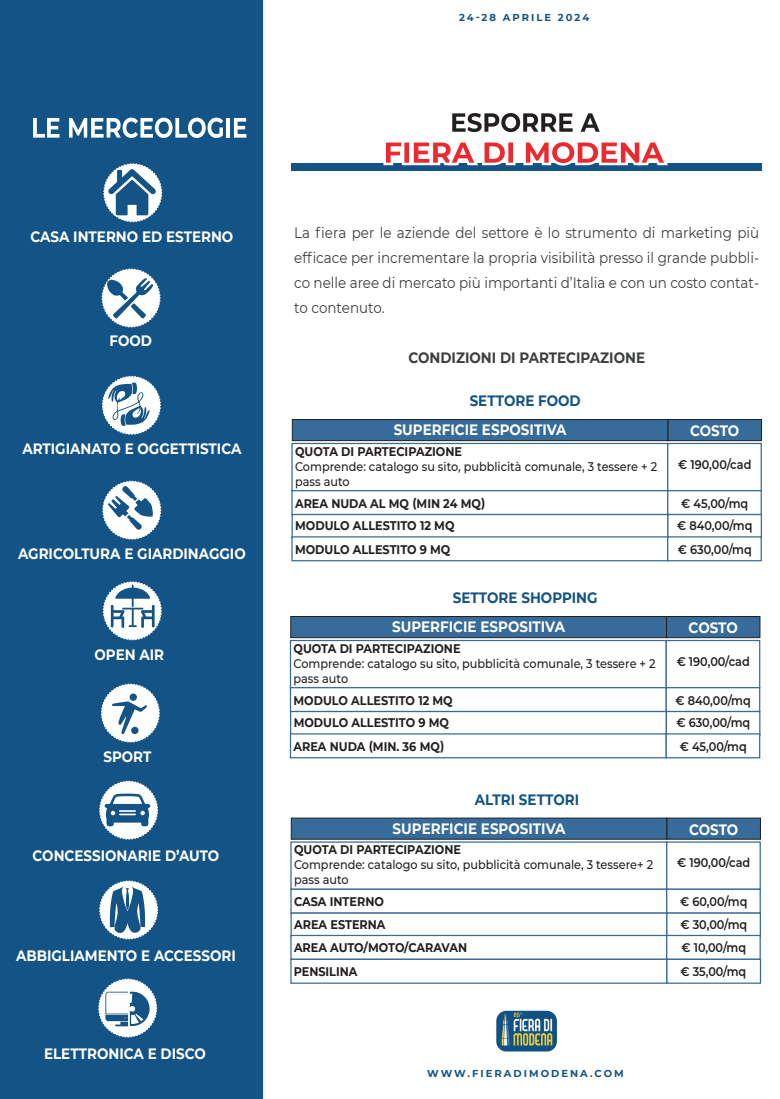
<style>
.page{position:relative;width:780px;height:1099px;background:#fff}
.page>*{position:absolute;margin:0;border:0;box-sizing:border-box;transform-origin:0 0}
.t1{font:700 15px "Montserrat";color:#fff;scale:.9 1}
.t2{font:15px/25px "Montserrat";color:#3c3e40;text-align:justify;scale:.9 1}
.t3{font:700 15px "Montserrat";color:#135385;scale:.9 1}
.t4{font:700 15px "Montserrat";color:#3c3e40;scale:.9 1}
.t5{font:700 12.5px "Montserrat";color:#231f20;scale:.9 1}
.t6{font:500 12.5px/15px "Montserrat";color:#231f20;scale:.9 1}
.t7{font:600 12.5px "Montserrat";color:#231f20;scale:.9 1}
.t8{font:700 10px "Montserrat";letter-spacing:.2em;color:#135385}
</style>
<div class="page">
<div style="left:0;top:0;width:263px;height:1098px;background:#135385"></div>
<div style="left:291px;top:163px;width:470px;height:7px;background:#135385"></div>
<img style="left:496px;top:1010px;width:61px;height:41px">
<svg style="left:512px;top:1011px;width:11px;height:6px"></svg>
<svg style="left:513px;top:1012px;width:8px;height:4px"></svg>
<svg style="left:452px;top:113px;width:120px;height:19px"></svg>
<svg style="left:580px;top:113px;width:19px;height:19px"></svg>
<div style="left:292px;top:419px;width:376px;height:22px;background:#376b9a;border:1px solid #231f20"></div>
<div style="left:667px;top:419px;width:94px;height:22px;background:#376b9a;border:1px solid #231f20"></div>
<div style="left:291px;top:443px;width:377px;height:48px;background:#fff;border:1px solid #376b9a"></div>
<div style="left:667px;top:443px;width:94px;height:48px;background:#fff;border:1px solid #376b9a"></div>
<div style="left:291px;top:490px;width:377px;height:25px;background:#fff;border:1px solid #376b9a"></div>
<div style="left:667px;top:490px;width:94px;height:25px;background:#fff;border:1px solid #376b9a"></div>
<div style="left:291px;top:514px;width:377px;height:25px;background:#fff;border:1px solid #376b9a"></div>
<div style="left:667px;top:514px;width:95px;height:25px;background:#fff;border:1px solid #376b9a"></div>
<div style="left:291px;top:536px;width:377px;height:25px;background:#fff;border:1px solid #376b9a"></div>
<div style="left:667px;top:536px;width:94px;height:25px;background:#fff;border:1px solid #376b9a"></div>
<svg style="left:383px;top:142px;width:132px;height:23px"></svg>
<svg style="left:523px;top:142px;width:145px;height:23px"></svg>
<svg style="left:33px;top:118px;width:27px;height:20px"></svg>
<svg style="left:69px;top:118px;width:154px;height:20px"></svg>
<hr style="left:226px;top:118px;width:4px;height:20px;background:#fff">
<svg style="left:234px;top:118px;width:12px;height:20px"></svg>
<div style="left:104px;top:164px;width:57px;height:57px;background:#fff;border-radius:50%"></div>
<div style="left:103px;top:163px;width:59px;height:59px;border:1px dashed #fff;border-radius:50%"></div>
<div style="left:102px;top:269px;width:58px;height:58px;background:#fff;border-radius:50%"></div>
<div style="left:102px;top:268px;width:58px;height:59px;border:1px dashed #fff;border-radius:50%"></div>
<div style="left:103px;top:376px;width:57px;height:58px;background:#fff;border-radius:50%"></div>
<div style="left:102px;top:376px;width:59px;height:59px;border:1px dashed #fff;border-radius:50%"></div>
<div style="left:103px;top:481px;width:58px;height:58px;background:#fff;border-radius:50%"></div>
<div style="left:102px;top:480px;width:59px;height:59px;border:1px dashed #fff;border-radius:50%"></div>
<div style="left:103px;top:582px;width:58px;height:57px;background:#fff;border-radius:50%"></div>
<div style="left:103px;top:581px;width:59px;height:59px;border:1px dashed #fff;border-radius:50%"></div>
<div style="left:101px;top:684px;width:58px;height:58px;background:#fff;border-radius:50%"></div>
<div style="left:101px;top:683px;width:59px;height:59px;border:1px dashed #fff;border-radius:50%"></div>
<div style="left:100px;top:781px;width:57px;height:58px;background:#fff;border-radius:50%"></div>
<div style="left:99px;top:780px;width:59px;height:59px;border:1px dashed #fff;border-radius:50%"></div>
<svg style="left:105px;top:793px;width:45px;height:33px"></svg>
<svg style="left:112px;top:701px;width:35px;height:33px"></svg>
<div style="left:131px;top:726px;width:7px;height:8px;background:#135385;border-radius:50%"></div>
<div style="left:130px;top:693px;width:7px;height:7px;background:#135385;border-radius:50%"></div>
<svg style="left:111px;top:584px;width:44px;height:44px"></svg>
<svg style="left:108px;top:486px;width:45px;height:44px"></svg>
<svg style="left:108px;top:382px;width:42px;height:44px"></svg>
<svg style="left:107px;top:278px;width:46px;height:40px"></svg>
<svg style="left:108px;top:169px;width:48px;height:46px"></svg>
<div style="left:290px;top:616px;width:376px;height:22px;background:#376b9a;border:1px solid #231f20"></div>
<div style="left:666px;top:616px;width:94px;height:22px;background:#376b9a;border:1px solid #231f20"></div>
<div style="left:290px;top:640px;width:376px;height:48px;background:#fff;border:1px solid #376b9a"></div>
<div style="left:665px;top:640px;width:95px;height:48px;background:#fff;border:1px solid #376b9a"></div>
<div style="left:290px;top:687px;width:376px;height:25px;background:#fff;border:1px solid #376b9a"></div>
<div style="left:665px;top:687px;width:95px;height:25px;background:#fff;border:1px solid #376b9a"></div>
<div style="left:290px;top:711px;width:377px;height:25px;background:#fff;border:1px solid #376b9a"></div>
<div style="left:665px;top:711px;width:95px;height:25px;background:#fff;border:1px solid #376b9a"></div>
<div style="left:290px;top:733px;width:376px;height:25px;background:#fff;border:1px solid #376b9a"></div>
<div style="left:665px;top:733px;width:95px;height:25px;background:#fff;border:1px solid #376b9a"></div>
<div style="left:291px;top:817px;width:376px;height:22px;background:#376b9a;border:1px solid #231f20"></div>
<div style="left:666px;top:817px;width:94px;height:22px;background:#376b9a;border:1px solid #231f20"></div>
<div style="left:290px;top:888px;width:377px;height:25px;background:#fff;border:1px solid #376b9a"></div>
<div style="left:666px;top:888px;width:94px;height:25px;background:#fff;border:1px solid #376b9a"></div>
<div style="left:290px;top:912px;width:377px;height:25px;background:#fff;border:1px solid #376b9a"></div>
<div style="left:666px;top:912px;width:95px;height:25px;background:#fff;border:1px solid #376b9a"></div>
<div style="left:290px;top:934px;width:377px;height:25px;background:#fff;border:1px solid #376b9a"></div>
<div style="left:666px;top:934px;width:94px;height:25px;background:#fff;border:1px solid #376b9a"></div>
<div style="left:290px;top:958px;width:377px;height:25px;background:#fff;border:1px solid #376b9a"></div>
<div style="left:666px;top:958px;width:95px;height:25px;background:#fff;border:1px solid #376b9a"></div>
<div style="left:100px;top:881px;width:57px;height:57px;background:#fff;border-radius:50%"></div>
<div style="left:99px;top:880px;width:59px;height:59px;border:1px dashed #fff;border-radius:50%"></div>
<div style="left:99px;top:979px;width:57px;height:57px;background:#fff;border-radius:50%"></div>
<div style="left:98px;top:978px;width:59px;height:59px;border:1px dashed #fff;border-radius:50%"></div>
<svg style="left:110px;top:886px;width:35px;height:47px"></svg>
<svg style="left:105px;top:991px;width:45px;height:35px"></svg>
<p class="t8" style="left:459px;top:10px;width:132px">24-28 APRILE 2024</p>
<p class="t1" style="left:30px;top:225px;width:227px">CASA INTERNO ED ESTERNO</p>
<p class="t1" style="left:110px;top:330px;width:49px">FOOD</p>
<p class="t1" style="left:22px;top:437px;width:245px">ARTIGIANATO E OGGETTISTICA</p>
<p class="t1" style="left:18px;top:543px;width:254px">AGRICOLTURA E GIARDINAGGIO</p>
<p class="t1" style="left:94px;top:643px;width:79px">OPEN AIR</p>
<p class="t1" style="left:103px;top:745px;width:55px">SPORT</p>
<p class="t1" style="left:33px;top:844px;width:209px">CONCESSIONARIE D’AUTO</p>
<p class="t1" style="left:16px;top:944px;width:246px">ABBIGLIAMENTO E ACCESSORI</p>
<p class="t1" style="left:44px;top:1042px;width:181px">ELETTRONICA E DISCO</p>
<p class="t2" style="left:294px;top:219px;width:518px">La fiera per le aziende del settore è lo strumento di marketing più efficace per incrementare la propria visibilità presso il grande pubbli&shy;co nelle aree di mercato più importanti d’Italia e con un costo contat&shy;to contenuto.</p>
<p class="t4" style="left:408px;top:346px;width:264px">CONDIZIONI DI PARTECIPAZIONE</p>
<p class="t3" style="left:469px;top:390px;width:125px">SETTORE FOOD</p>
<p class="t1" style="left:393px;top:419px;width:194px">SUPERFICIE ESPOSITIVA</p>
<p class="t1" style="left:690px;top:420px;width:56px">COSTO</p>
<p class="t5" style="left:295px;top:442px;width:187px">QUOTA DI PARTECIPAZIONE</p>
<p class="t6" style="left:295px;top:458px;width:404px">Comprende: catalogo su sito, pubblicità comunale, 3 tessere + 2 pass auto</p>
<p class="t5" style="left:295px;top:494px;width:213px">AREA NUDA AL MQ (MIN 24 MQ)</p>
<p class="t7" style="left:678px;top:455px;width:83px">€ 190,00/cad</p>
<p class="t7" style="left:681px;top:494px;width:76px">€ 45,00/mq</p>
<p class="t5" style="left:295px;top:516px;width:178px">MODULO ALLESTITO 12 MQ</p>
<p class="t7" style="left:677px;top:516px;width:85px">€ 840,00/mq</p>
<p class="t5" style="left:295px;top:540px;width:174px">MODULO ALLESTITO 9 MQ</p>
<p class="t7" style="left:677px;top:540px;width:84px">€ 630,00/mq</p>
<p class="t3" style="left:453px;top:587px;width:162px">SETTORE SHOPPING</p>
<p class="t1" style="left:392px;top:616px;width:194px">SUPERFICIE ESPOSITIVA</p>
<p class="t1" style="left:688px;top:617px;width:56px">COSTO</p>
<p class="t5" style="left:293px;top:639px;width:187px">QUOTA DI PARTECIPAZIONE</p>
<p class="t6" style="left:293px;top:655px;width:404px">Comprende: catalogo su sito, pubblicità comunale, 3 tessere + 2 pass auto</p>
<p class="t5" style="left:293px;top:691px;width:178px">MODULO ALLESTITO 12 MQ</p>
<p class="t7" style="left:676px;top:652px;width:83px">€ 190,00/cad</p>
<p class="t7" style="left:675px;top:691px;width:85px">€ 840,00/mq</p>
<p class="t5" style="left:294px;top:713px;width:174px">MODULO ALLESTITO 9 MQ</p>
<p class="t7" style="left:676px;top:713px;width:84px">€ 630,00/mq</p>
<p class="t5" style="left:293px;top:737px;width:169px">AREA NUDA (MIN. 36 MQ)</p>
<p class="t7" style="left:679px;top:737px;width:76px">€ 45,00/mq</p>
<p class="t3" style="left:475px;top:788px;width:117px">ALTRI SETTORI</p>
<p class="t1" style="left:392px;top:817px;width:194px">SUPERFICIE ESPOSITIVA</p>
<p class="t1" style="left:689px;top:818px;width:56px">COSTO</p>
<p class="t5" style="left:294px;top:840px;width:187px">QUOTA DI PARTECIPAZIONE</p>
<p class="t6" style="left:294px;top:856px;width:400px">Comprende: catalogo su sito, pubblicità comunale, 3 tessere+ 2 pass auto</p>
<p class="t5" style="left:294px;top:892px;width:101px">CASA INTERNO</p>
<p class="t7" style="left:677px;top:853px;width:83px">€ 190,00/cad</p>
<p class="t7" style="left:680px;top:892px;width:76px">€ 60,00/mq</p>
<p class="t5" style="left:294px;top:915px;width:103px">AREA ESTERNA</p>
<p class="t7" style="left:680px;top:915px;width:76px">€ 30,00/mq</p>
<p class="t5" style="left:294px;top:938px;width:194px">AREA AUTO/MOTO/CARAVAN</p>
<p class="t7" style="left:681px;top:938px;width:73px">€ 10,00/mq</p>
<p class="t5" style="left:294px;top:962px;width:72px">PENSILINA</p>
<p class="t7" style="left:680px;top:962px;width:75px">€ 35,00/mq</p>
<p class="t8" style="left:427px;top:1066px;width:198px">WWW.FIERADIMODENA.COM</p>
</div>
